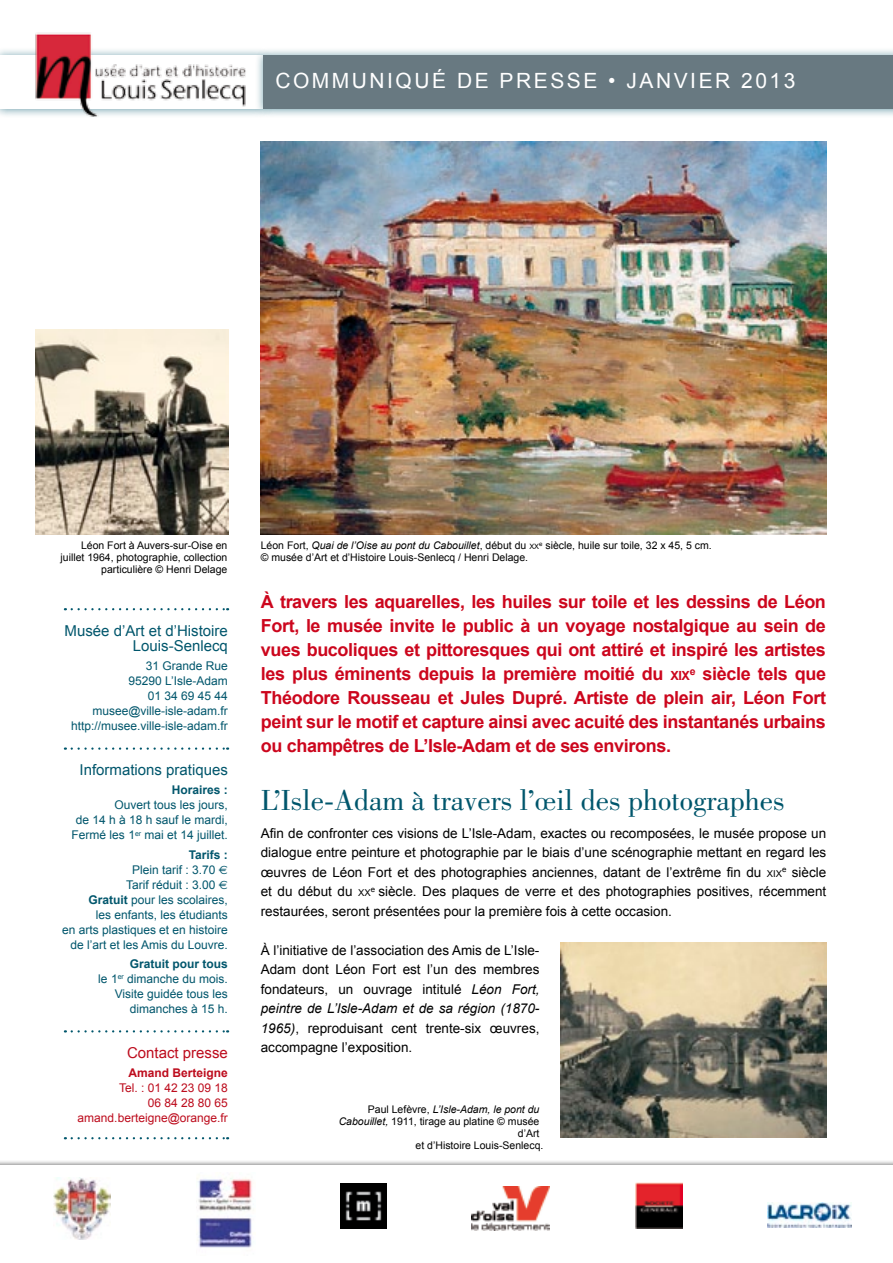
<style>
.page{position:relative;width:893px;height:1263px;background:#fff}
.page>*{position:absolute;margin:0;border:0;box-sizing:border-box;transform-origin:0 0}
.t1{font:30px "Bodoni";color:#00566c}
.t2{font:21px "Arial";letter-spacing:.12em;color:#fff}
.t3{font:700 18px/24px "Arial";letter-spacing:-.02em;color:#cc061d;text-align:justify}
.t4{font:15px/15px "Arial";color:#00566c;text-align:right}
.t5{font:15px "Arial";color:#bd0c1d}
.t6{font:13.5px/19.5px "Arial";color:#000;text-align:justify}
.t7{font:12px/15px "Arial";color:#00566c;text-align:right}
.t8{font:12px/15px "Arial";color:#bd0c1d;text-align:right}
.t9{font:700 12px "Arial";color:#bd0c1d}
.t10{font:700 12px "Arial";color:#00566c}
.t11{font:10.5px/12px "Arial";color:#000;text-align:right}
.t12{font:italic 10.5px "Arial";color:#000}
.s1{font-weight:700}
.s2{font-family:"Euro Sans"}
.s3{font-style:italic}
.s4{font-size:7.35px}
.s5{font-size:12.6px}
.s6{font-size:9.45px}
.s7{font-style:normal}
</style>
<div class="page">
<div style="left:255px;top:46px;width:638px;height:72px;background:#00566c;opacity:.6"></div>
<div style="left:264px;top:55px;width:629px;height:53px;background:#687981"></div>
<img style="left:17px;top:32px;width:245px;height:86px">
<div style="left:0;top:1159px;width:893px;height:104px;background:#000;opacity:.5"></div>
<div style="left:0;top:1165px;width:893px;height:98px;background:#fff"></div>
<svg style="left:72px;top:1030px;width:156px;height:2px"></svg>
<svg style="left:72px;top:1137px;width:156px;height:2px"></svg>
<svg style="left:72px;top:608px;width:156px;height:2px"></svg>
<svg style="left:72px;top:747px;width:156px;height:3px"></svg>
<img style="left:54px;top:1178px;width:57px;height:61px">
<img style="left:341px;top:1183px;width:45px;height:45px">
<img style="left:472px;top:1187px;width:78px;height:43px">
<img style="left:635px;top:1182px;width:47px;height:47px">
<img style="left:197px;top:1178px;width:55px;height:70px">
<img style="left:768px;top:1203px;width:83px;height:24px">
<img style="left:35px;top:330px;width:193px;height:204px">
<img style="left:261px;top:141px;width:565px;height:393px">
<img style="left:561px;top:942px;width:266px;height:195px">
<h2 class="t2" style="left:275px;top:69px;width:522px">Communiqué de presse • janvier 2013</h2>
<p class="t11" style="left:61px;top:539px;width:168px">Léon Fort à Auvers-sur-Oise en juillet 1964, photographie, collection particulière © Henri Delage</p>
<p class="t4" style="left:65px;top:623px;width:165px">Musée d’Art et d’Histoire<br>Louis-Senlecq</p>
<p class="t7" style="left:71px;top:658px;width:158px">31 Grande Rue<br>95290 L’Isle-Adam<br>01 34 69 45 44 musee@ville-isle-adam.fr http://musee.ville-isle-adam.fr</p>
<p class="t4" style="left:79px;top:762px;width:150px">Informations pratiques</p>
<p class="t10" style="left:172px;top:783px;width:58px">Horaires :</p>
<p class="t7" style="left:72px;top:798px;width:158px">Ouvert tous les jours,<br>de 14 h à 18 h sauf le mardi,<br>Fermé les 1<sup>er</sup> mai et 14 juillet.</p>
<p class="t7" style="left:62px;top:847px;width:167px"><span class="s1">Tarifs :<br></span>Plein tarif : 3.70 <span class="s2">€<br></span>Tarif réduit : 3.00 <span class="s2">€<br></span><span class="s1">Gratuit</span> pour les scolaires,<br>les enfants, les étudiants<br>en arts plastiques et en histoire de l’art et les Amis du Louvre.</p>
<p class="t7" style="left:98px;top:956px;width:131px"><span class="s1">Gratuit pour tous<br></span>le 1<sup>er</sup> dimanche du mois.<br>Visite guidée tous les dimanches à 15 h.</p>
<p class="t5" style="left:127px;top:1044px;width:102px">Contact presse</p>
<p class="t9" style="left:129px;top:1066px;width:101px">Amand Berteigne</p>
<p class="t8" style="left:78px;top:1080px;width:152px">Tel. : 01 42 23 09 18<br>06 84 28 80 65 amand.berteigne@orange.fr</p>
<p class="t11" style="left:261px;top:539px;width:452px;text-align:left">Léon Fort, <span class="s3">Quai de l’Oise au pont du Cabouillet</span>, début du <span class="s4">XX</span><sup>e</sup> siècle, huile sur toile, 32 x 45, 5 cm. © musée d’Art et d’Histoire Louis-Senlecq / Henri Delage.</p>
<p class="t3" style="left:261px;top:590px;width:567px">À travers les aquarelles, les huiles sur toile et les dessins de Léon Fort, le musée invite le public à un voyage nostalgique au sein de vues bucoliques et pittoresques qui ont attiré et inspiré les artistes les plus éminents depuis la première moitié du <span class="s5">xix</span><sup>e</sup> siècle tels que Théodore Rousseau et Jules Dupré. Artiste de plein air, Léon Fort peint sur le motif et capture ainsi avec acuité des instantanés urbains ou champêtres de L’Isle-Adam et de ses environs.</p>
<h1 class="t1" style="left:261px;top:783px;width:526px">L’Isle-Adam à travers l’œil des photographes</h1>
<p class="t6" style="left:261px;top:823px;width:567px">Afin de confronter ces visions de L’Isle-Adam, exactes ou recomposées, le musée propose un dialogue entre peinture et photographie par le biais d’une scénographie mettant en regard les œuvres de Léon Fort et des photographies anciennes, datant de l’extrême fin du <span class="s6">XIX</span><sup>e</sup> siècle et du début du <span class="s6">XX</span><sup>e</sup> siècle. Des plaques de verre et des photographies positives, récemment restaurées, seront présentées pour la première fois à cette occasion.</p>
<p class="t6" style="left:261px;top:940px;width:280px">À l’initiative de l’association des Amis de L’Isle-Adam dont Léon Fort est l’un des membres fondateurs, un ouvrage intitulé <span class="s3">Léon Fort, peintre de L’Isle-Adam et de sa région (1870- 1965)</span>, reproduisant cent trente-six œuvres, accompagne l’exposition.</p>
<p class="t12" style="left:368px;top:1104px;width:173px"><span class="s7">Paul Lefèvre,</span> L’Isle-Adam, le pont du</p>
<p class="t11" style="left:339px;top:1115px;width:202px"><span class="s3">Cabouillet,</span> 1911, tirage au platine © musée</p>
<p class="t11" style="left:518px;top:1127px;width:23px">d’Art</p>
<p class="t11" style="left:416px;top:1139px;width:129px">et d’Histoire Louis-Senlecq.</p>
</div>
